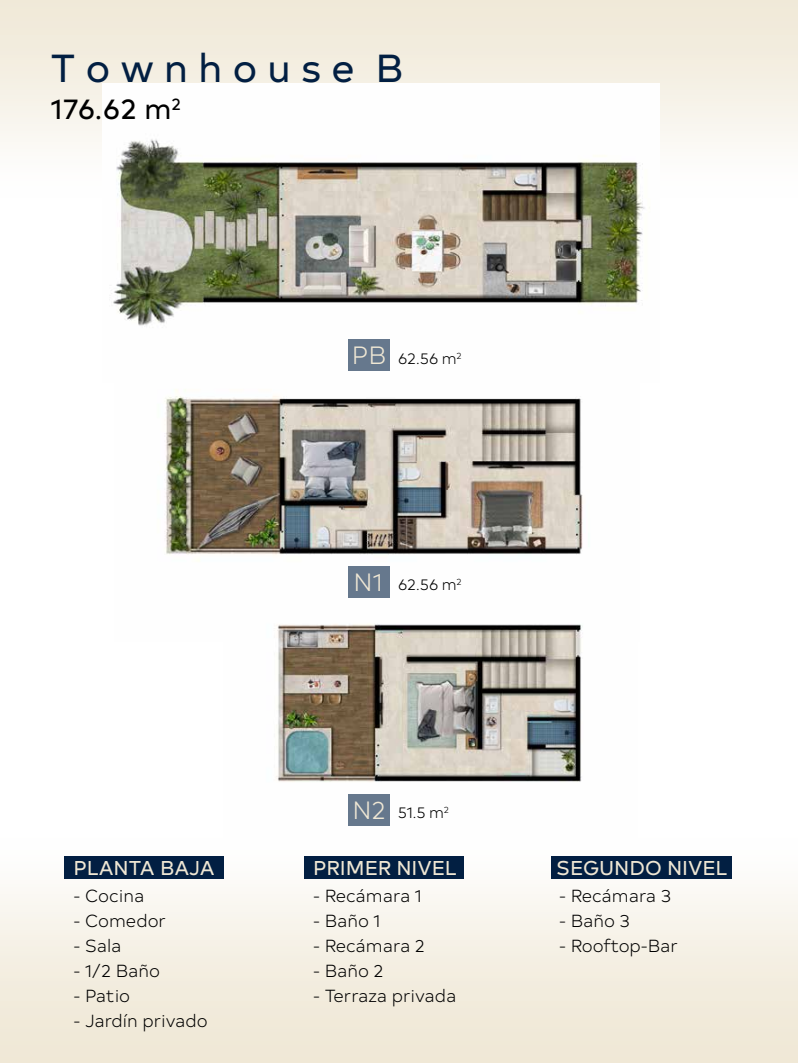
<style>
.page{position:relative;width:798px;height:1063px;background:#fff}
.page>*{position:absolute;margin:0;border:0;box-sizing:border-box;transform-origin:0 0}
.t1{font:39.12px "Typold";color:#021f42}
.t2{font:28.5px "Typold";color:#000}
.t3{font:20px "Typold";color:#efe7d4}
.t4{font:300 17.5px "Typold";color:#000}
.t5{font:300 15.5px "Typold";letter-spacing:-.02em;color:#000}
.s1{font-size:25px;color:#efe7d4}
</style>
<div class="page">
<div style="left:0;top:837px;width:797px;height:226px;background:linear-gradient(to bottom,#fefefe,#eee5d1)"></div>
<div style="left:0;top:0;width:797px;height:198px;background:linear-gradient(to bottom,#efe7d4,#fff)"></div>
<img style="left:164px;top:389px;width:419px;height:172px">
<img style="left:223px;top:624px;width:414px;height:221px">
<img style="left:102px;top:83px;width:557px;height:257px">
<div style="left:64px;top:857px;width:160px;height:22px;background:#021f42"></div>
<div style="left:304px;top:857px;width:160px;height:22px;background:#021f42"></div>
<div style="left:551px;top:857px;width:180px;height:22px;background:#021f42"></div>
<div style="left:348px;top:340px;width:42px;height:31px;background:#66788d"></div>
<div style="left:348px;top:566px;width:42px;height:32px;background:#66788d"></div>
<div style="left:348px;top:794px;width:42px;height:31px;background:#66788d"></div>
<h1 class="t1" style="left:51px;top:38px;width:354px">T o w n h o u s e B</h1>
<h2 class="t2" style="left:51px;top:87px;width:131px">176.62 m<sup>2</sup></h2>
<p class="t5" style="left:352px;top:346px;width:111px"><span class="s1">PB</span> 62.56 m<sup>2</sup></p>
<p class="t5" style="left:353px;top:573px;width:110px"><span class="s1">N1</span> 62.56 m<sup>2</sup></p>
<p class="t5" style="left:352px;top:801px;width:98px"><span class="s1">N2</span> 51.5 m<sup>2</sup></p>
<p class="t3" style="left:73px;top:853px;width:143px">PLANTA BAJA</p>
<p class="t3" style="left:313px;top:853px;width:145px">PRIMER NIVEL</p>
<p class="t3" style="left:556px;top:853px;width:172px">SEGUNDO NIVEL</p>
<p class="t4" style="left:73px;top:882px;width:72px">- Cocina</p>
<p class="t4" style="left:73px;top:907px;width:94px">- Comedor</p>
<p class="t4" style="left:73px;top:932px;width:50px">- Sala</p>
<p class="t4" style="left:73px;top:957px;width:88px">- 1/2 Baño</p>
<p class="t4" style="left:73px;top:982px;width:58px">- Patio</p>
<p class="t4" style="left:73px;top:1007px;width:136px">- Jardín privado</p>
<p class="t4" style="left:559px;top:882px;width:114px">- Recámara 3</p>
<p class="t4" style="left:559px;top:907px;width:73px">- Baño 3</p>
<p class="t4" style="left:559px;top:932px;width:120px">- Rooftop-Bar</p>
<p class="t4" style="left:313px;top:882px;width:110px">- Recámara 1</p>
<p class="t4" style="left:313px;top:907px;width:69px">- Baño 1</p>
<p class="t4" style="left:313px;top:932px;width:113px">- Recámara 2</p>
<p class="t4" style="left:313px;top:957px;width:72px">- Baño 2</p>
<p class="t4" style="left:313px;top:982px;width:145px">- Terraza privada</p>
</div>
